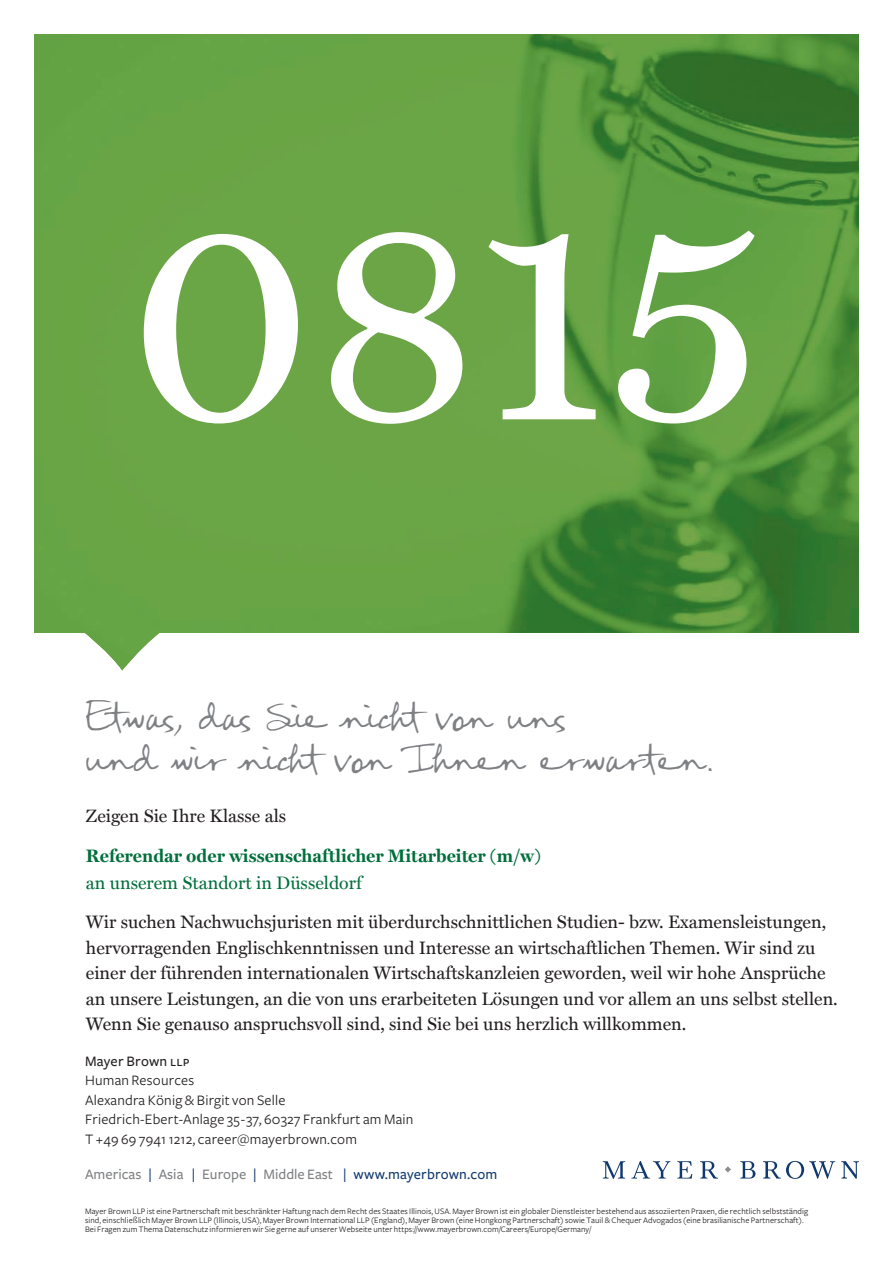
<style>
.page{position:relative;width:893px;height:1263px;background:#fff}
.page>*{position:absolute;margin:0;border:0;box-sizing:border-box;transform-origin:0 0}
.t1{font:300px "Miller Text";color:#fff}
.t2{font:30px/42px "FG Rebecca Script";letter-spacing:.01em;color:#7e8083}
.t3{font:18px/25.5px "Miller Text";color:#231f20}
.t4{font:700 18px "Miller Text";color:#006f3c}
.t5{font:18px "Miller Text";color:#006f3c}
.t6{font:15px/19.5px "Freight Sans";letter-spacing:.015em;color:#231f20}
.t7{font:500 15px "Freight Sans";color:#7e8083}
.t8{font:8.7px/9px "Freight Sans";letter-spacing:.01em;color:#231f20}
.s1{font-weight:500}
.s2{font-family:"Freight Sans Medium SC"}
.s3{color:#11386d}
.s4{font-family:"The Sans";font-weight:300}
</style>
<div class="page">
<svg style="left:603px;top:1161px;width:256px;height:18px"></svg>
<img style="left:34px;top:34px;width:825px;height:636px">
<h1 class="t1" style="left:129px;top:139px;width:637px">0815</h1>
<h2 class="t2" style="left:86px;top:695px;width:629px">Etwas, das Sie nicht von uns<br>und wir nicht von Ihnen erwarten.</h2>
<h3 class="t3" style="left:86px;top:803px;width:202px">Zeigen Sie Ihre Klasse als</h3>
<h3 class="t4" style="left:86px;top:845px;width:456px">Referendar oder wissenschaftlicher Mitarbeiter (m/w)</h3>
<h3 class="t5" style="left:86px;top:872px;width:278px">an unserem Standort in Düsseldorf</h3>
<p class="t3" style="left:86px;top:909px;width:753px">Wir suchen Nachwuchsjuristen mit überdurchschnittlichen Studien- bzw. Examensleistungen, hervorragenden Englischkenntnissen und Interesse an wirtschaftlichen Themen. Wir sind zu einer der führenden internationalen Wirtschaftskanzleien geworden, weil wir hohe Ansprüche an unsere Leistungen, an die von uns erarbeiteten Lösungen und vor allem an uns selbst stellen.<br>Wenn Sie genauso anspruchsvoll sind, sind Sie bei uns herzlich willkommen.</p>
<h3 class="t6" style="left:85px;top:1051px;width:330px"><span class="s1">Mayer Brown</span> <span class="s2">llp<br></span>Human Resources<br>Alexandra König &amp; Birgit von Selle Friedrich-Ebert-Anlage 35-37, 60327 Frankfurt am Main T +49 69 7941 1212, career@mayerbrown.com</h3>
<h3 class="t7" style="left:85px;top:1165px;width:414px">Americas <span class="s3">|</span> Asia <span class="s3">|</span> Europe <span class="s3">|</span> Middle East <span class="s3">| www.mayerbrown.com</span></h3>
<p class="t8" style="left:85px;top:1207px;width:725px">Mayer Brown LLP ist eine Partnerschaft mit beschränkter Haftung nach dem Recht des Staates Illinois, USA. Mayer Brown ist ein globaler Dienstleister bestehend aus assoziierten Praxen, die rechtlich selbstständig sind, einschlie<span class="s4">ß</span>lich Mayer Brown LLP (Illinois, USA), Mayer Brown International LLP (England), Mayer Brown (eine Hongkong Partnerschaft) sowie Tauil &amp; Chequer Advogados (eine brasilianische Partnerschaft).<br>Bei Fragen zum Thema Datenschutz informieren wir Sie gerne auf unserer Webseite unter https://www.mayerbrown.com/Careers/Europe/Germany/</p>
</div>
